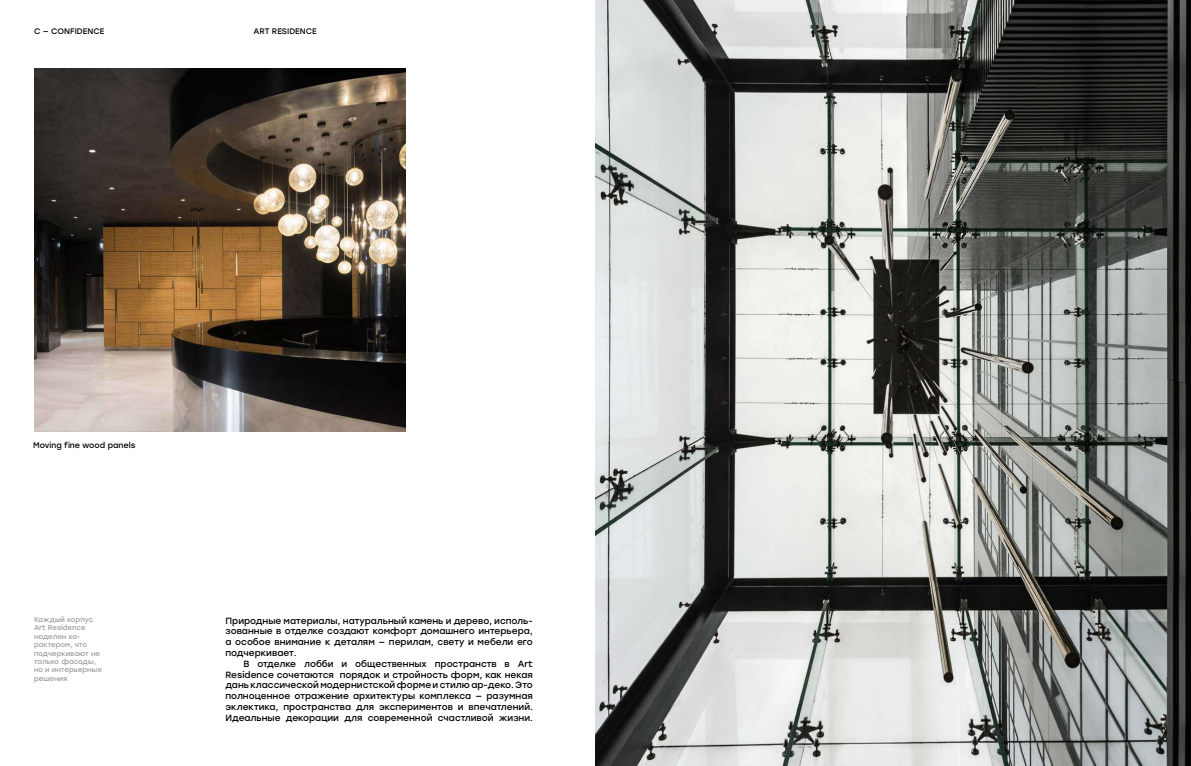
<style>
.page{position:relative;width:1191px;height:766px;background:#fff}
.page>*{position:absolute;margin:0;border:0;box-sizing:border-box;transform-origin:0 0}
.t1{font:9px/10.8px "Stolzl";color:#000;text-align:justify}
.t2{font:8px "Stolzl";color:#000}
.t3{font:7px/8.4px "Stolzl";color:#9d9d9c}
</style>
<div class="page">
<img style="left:595px;top:0;width:596px;height:765px">
<img style="left:34px;top:68px;width:371px;height:363px">
<p class="t2" style="left:34px;top:26px;width:72px">C — CONFIDENCE</p>
<p class="t2" style="left:253px;top:26px;width:65px">ART RESIDENCE</p>
<p class="t2" style="left:33px;top:439px;width:104px">Moving fine wood panels</p>
<p class="t3" style="left:34px;top:614px;width:69px">Каждый корпус<br>Art Residence наделен ха&shy;рактером, что подчеркивают не только фасады, но и интерьерные решения</p>
<p class="t1" style="left:225px;top:614px;width:309px">Природные материалы, натуральный камень и дерево, исполь&shy;зованные в отделке создают комфорт домашнего интерьера, а особое внимание к деталям — перилам, свету и мебели его подчеркивает.</p>
<p class="t1" style="left:225px;top:657px;width:309px;text-indent:18px">В отделке лобби и общественных пространств в Art Residence сочетаются порядок и стройность форм, как некая дань классической модернистской форме и стилю ар-деко. Это полноценное отражение архитектуры комплекса — разумная эклектика, пространства для экспериментов и впечатлений.<br>Идеальные декорации для современной счастливой жизни.</p>
</div>
